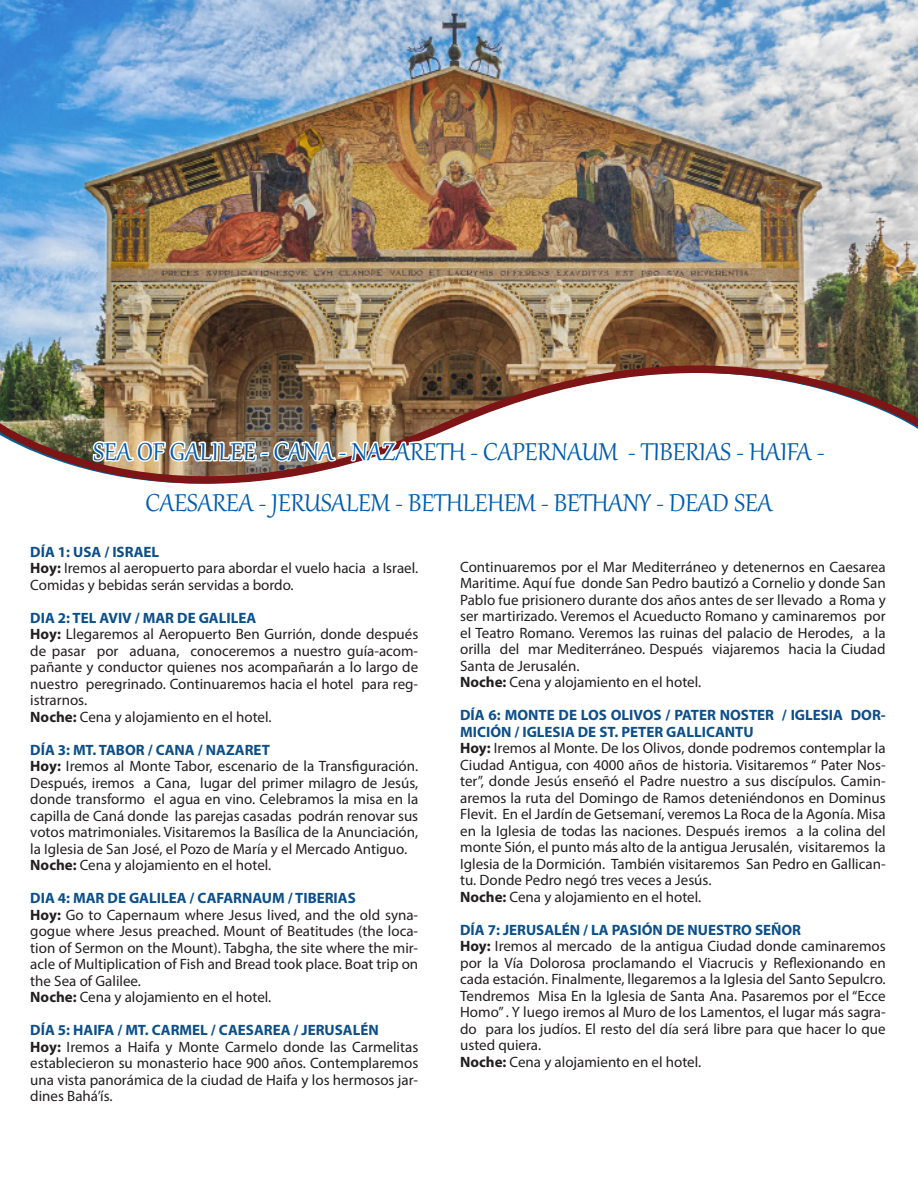
<style>
.page{position:relative;width:918px;height:1188px;background:#fff}
.page>*{position:absolute;margin:0;border:0;box-sizing:border-box;transform-origin:0 0}
.t1{font:30px "Gabriola";color:#005cad}
.t2{font:15px/16.5px "Myriad Pro";color:#231f20;text-align:justify}
.t3{font:700 15px/16.5px "Myriad Pro";color:#0b4f8b}
.s1{font-weight:700}
</style>
<div class="page">
<img style="left:0;top:0;width:918px;height:471px">
<svg style="left:91px;top:408px;width:737px;height:76px"></svg>
<p class="t1" style="left:94px;top:432px;width:732px">SEA OF GALILEE - CANA - NAZARETH - CAPERNAUM - TIBERIAS - HAIFA -</p>
<p class="t1" style="left:145px;top:483px;width:629px">CAESAREA - JERUSALEM - BETHLEHEM - BETHANY - DEAD SEA</p>
<p class="t3" style="left:30px;top:543px;width:130px">DÍA 1: USA / ISRAEL</p>
<p class="t2" style="left:30px;top:560px;width:389px"><span class="s1">Hoy:</span> Iremos al aeropuerto para abordar el vuelo hacia a Israel.<br>Comidas y bebidas serán servidas a bordo.</p>
<p class="t3" style="left:30px;top:609px;width:227px">DIA 2: TEL AVIV / MAR DE GALILEA</p>
<p class="t2" style="left:30px;top:626px;width:389px"><span class="s1">Hoy:</span> Llegaremos al Aeropuerto Ben Gurrión, donde después de pasar por aduana, conoceremos a nuestro guía-acom&shy;pañante y conductor quienes nos acompañarán a lo largo de nuestro peregrinado. Continuaremos hacia el hotel para reg&shy;istrarnos.</p>
<p class="t2" style="left:30px;top:708px;width:243px"><span class="s1">Noche:</span> Cena y alojamiento en el hotel.</p>
<p class="t3" style="left:30px;top:741px;width:241px">DÍA 3: MT. TABOR / CANA / NAZARET</p>
<p class="t2" style="left:30px;top:758px;width:389px"><span class="s1">Hoy:</span> Iremos al Monte Tabor, escenario de la Transfiguración.<br>Después, iremos a Cana, lugar del primer milagro de Jesús, donde transformo el agua en vino. Celebramos la misa en la capilla de Caná donde las parejas casadas podrán renovar sus votos matrimoniales. Visitaremos la Basílica de la Anunciación, la Iglesia de San José, el Pozo de María y el Mercado Antiguo.</p>
<p class="t2" style="left:30px;top:857px;width:243px"><span class="s1">Noche:</span> Cena y alojamiento en el hotel.</p>
<p class="t3" style="left:30px;top:889px;width:327px">DIA 4: MAR DE GALILEA / CAFARNAUM / TIBERIAS</p>
<p class="t2" style="left:30px;top:906px;width:389px"><span class="s1">Hoy:</span> Go to Capernaum where Jesus lived, and the old syna&shy;gogue where Jesus preached. Mount of Beatitudes (the loca&shy;tion of Sermon on the Mount). Tabgha, the site where the mir&shy;acle of Multiplication of Fish and Bread took place. Boat trip on the Sea of Galilee.</p>
<p class="t2" style="left:30px;top:989px;width:243px"><span class="s1">Noche:</span> Cena y alojamiento en el hotel.</p>
<p class="t3" style="left:30px;top:1021px;width:350px">DÍA 5: HAIFA / MT. CARMEL / CAESAREA / JERUSALÉN</p>
<p class="t2" style="left:30px;top:1038px;width:389px"><span class="s1">Hoy:</span> Iremos a Haifa y Monte Carmelo donde las Carmelitas establecieron su monasterio hace 900 años. Contemplaremos una vista panorámica de la ciudad de Haifa y los hermosos jar&shy;dines Bahá’ís.</p>
<p class="t2" style="left:460px;top:558px;width:427px">Continuaremos por el Mar Mediterráneo y detenernos en Caesarea Maritime. Aquí fue donde San Pedro bautizó a Cornelio y donde San Pablo fue prisionero durante dos años antes de ser llevado a Roma y ser martirizado. Veremos el Acueducto Romano y caminaremos por el Teatro Romano. Veremos las ruinas del palacio de Herodes, a la orilla del mar Mediterráneo. Después viajaremos hacia la Ciudad Santa de Jerusalén.</p>
<p class="t2" style="left:460px;top:674px;width:243px"><span class="s1">Noche:</span> Cena y alojamiento en el hotel.</p>
<p class="t3" style="left:460px;top:706px;width:427px">DÍA 6: MONTE DE LOS OLIVOS / PATER NOSTER / IGLESIA DOR-<br>MICIÓN / IGLESIA DE ST. PETER GALLICANTU</p>
<p class="t2" style="left:460px;top:740px;width:427px"><span class="s1">Hoy:</span> Iremos al Monte. De los Olivos, donde podremos contemplar la Ciudad Antigua, con 4000 años de historia. Visitaremos “ Pater Nos&shy;ter”, donde Jesús enseñó el Padre nuestro a sus discípulos. Camin&shy;aremos la ruta del Domingo de Ramos deteniéndonos en Dominus Flevit. En el Jardín de Getsemaní, veremos La Roca de la Agonía. Misa en la Iglesia de todas las naciones. Después iremos a la colina del monte Sión, el punto más alto de la antigua Jerusalén, visitaremos la Iglesia de la Dormición. También visitaremos San Pedro en Gallican&shy;tu. Donde Pedro negó tres veces a Jesús.</p>
<p class="t2" style="left:460px;top:888px;width:243px"><span class="s1">Noche:</span> Cena y alojamiento en el hotel.</p>
<p class="t3" style="left:460px;top:921px;width:342px">DÍA 7: JERUSALÉN / LA PASIÓN DE NUESTRO SEÑOR</p>
<p class="t2" style="left:460px;top:938px;width:427px"><span class="s1">Hoy:</span> Iremos al mercado de la antigua Ciudad donde caminaremos por la Vía Dolorosa proclamando el Viacrucis y Reflexionando en cada estación. Finalmente, llegaremos a la Iglesia del Santo Sepulcro.<br>Tendremos Misa En la Iglesia de Santa Ana. Pasaremos por el “Ecce Homo” . Y luego iremos al Muro de los Lamentos, el lugar más sagra&shy;do para los judíos. El resto del día será libre para que hacer lo que usted quiera.</p>
<p class="t2" style="left:460px;top:1053px;width:243px"><span class="s1">Noche:</span> Cena y alojamiento en el hotel.</p>
</div>
